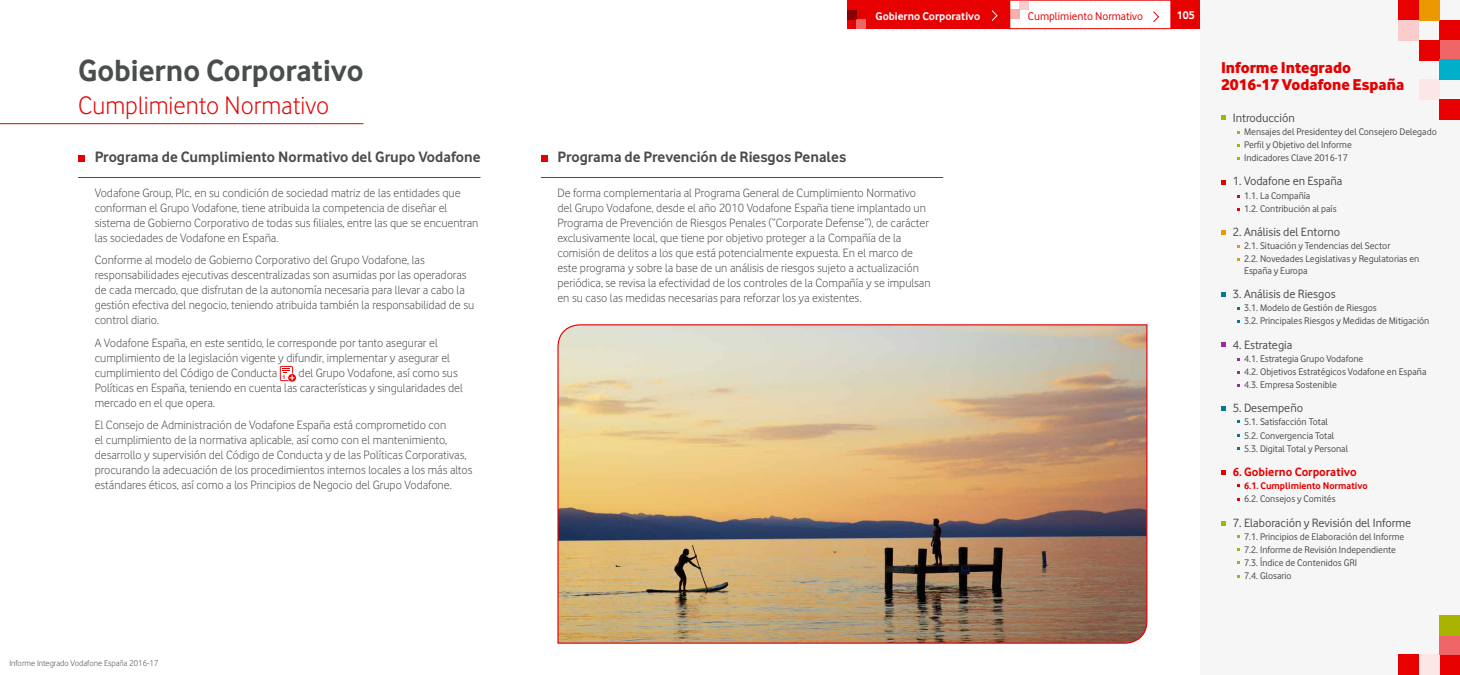
<style>
.page{position:relative;width:1460px;height:675px;background:#fff}
.page>*{position:absolute;margin:0;border:0;box-sizing:border-box;transform-origin:0 0}
.t1{font:700 31.75px "Vodafone Rg";color:#4a4d4e}
.t2{font:26.25px "Vodafone Lt";color:#e60000}
.t3{font:16.25px/17.5px "Vodafone Ex B";color:#e60000}
.t4{font:700 15.62px "Vodafone Rg";color:#4a4d4e}
.t5{font:12.5px/15px "Vodafone Lt";color:#4a4d4e}
.t6{font:12.5px "Vodafone Rg";color:#4a4d4e}
.t7{font:700 12.5px "Vodafone Rg";color:#e60000}
.t8{font:700 11.62px "Vodafone Rg";color:#fff}
.t9{font:11.62px "Vodafone Rg";color:#e60000}
.t10{font:10px/13.1px "Vodafone Rg";color:#4a4d4e}
.t11{font:700 10px "Vodafone Rg";color:#e60000}
.t12{font:8.75px "Vodafone Lt";color:#4a4d4e}
.t13{font:700 5.62px "Vodafone Rg";color:#e60000}
</style>
<div class="page">
<div style="left:1171px;top:0;width:29px;height:29px;background:#e60000"></div>
<svg style="left:78px;top:155px;width:6px;height:6px"></svg>
<svg style="left:541px;top:155px;width:6px;height:6px"></svg>
<hr style="left:78px;top:177px;width:402px;height:1px;background:#4a4d4e">
<hr style="left:541px;top:177px;width:402px;height:1px;background:#4a4d4e">
<div style="left:1009px;top:0;width:162px;height:29px;border:1px solid #e60000"></div>
<div style="left:847px;top:0;width:162px;height:29px;background:#e60000"></div>
<svg style="left:991px;top:10px;width:6px;height:11px"></svg>
<svg style="left:1153px;top:11px;width:6px;height:11px"></svg>
<div style="left:1010px;top:10px;width:9px;height:9px;background:#f7aeae"></div>
<div style="left:1019px;top:0;width:10px;height:10px;background:#facccc"></div>
<div style="left:856px;top:19px;width:10px;height:10px;background:#ef6565"></div>
<div style="left:847px;top:10px;width:9px;height:9px;background:#8a0000"></div>
<hr style="left:0;top:123px;width:363px;height:1px;background:#e60000">
<svg style="left:280px;top:366px;width:16px;height:16px"></svg>
<img style="left:557px;top:324px;width:591px;height:320px">
<div style="left:1200px;top:0;width:259px;height:675px;background:#f6f6f6"></div>
<svg style="left:1221px;top:115px;width:4px;height:5px"></svg>
<svg style="left:1221px;top:180px;width:4px;height:4px"></svg>
<svg style="left:1221px;top:231px;width:4px;height:4px"></svg>
<svg style="left:1221px;top:292px;width:4px;height:4px"></svg>
<svg style="left:1221px;top:342px;width:4px;height:5px"></svg>
<svg style="left:1221px;top:406px;width:4px;height:5px"></svg>
<svg style="left:1221px;top:471px;width:4px;height:4px"></svg>
<svg style="left:1221px;top:521px;width:4px;height:5px"></svg>
<div style="left:1398px;top:0;width:20px;height:20px;background:#e60000"></div>
<div style="left:1439px;top:20px;width:20px;height:20px;background:#e60000"></div>
<div style="left:1418px;top:80px;width:21px;height:20px;background:#fce6e6"></div>
<div style="left:1439px;top:40px;width:20px;height:20px;background:#f06666"></div>
<div style="left:1439px;top:100px;width:20px;height:20px;background:#e60000"></div>
<div style="left:1418px;top:0;width:21px;height:20px;background:#eb9700"></div>
<div style="left:1418px;top:40px;width:21px;height:20px;background:#e60000"></div>
<div style="left:1439px;top:60px;width:20px;height:20px;background:#00b0ca"></div>
<div style="left:1398px;top:20px;width:20px;height:20px;background:#facccc"></div>
<div style="left:1439px;top:655px;width:20px;height:20px;background:#e60000"></div>
<div style="left:1418px;top:655px;width:21px;height:20px;background:#fce6e6"></div>
<div style="left:1439px;top:635px;width:20px;height:20px;background:#f06666"></div>
<div style="left:1398px;top:655px;width:20px;height:20px;background:#e60000"></div>
<div style="left:1439px;top:615px;width:20px;height:20px;background:#a8b400"></div>
<h1 class="t1" style="left:78px;top:52px;width:287px">Gobierno Corporativo</h1>
<h2 class="t2" style="left:78px;top:91px;width:252px">Cumplimiento Normativo</h2>
<h3 class="t4" style="left:95px;top:148px;width:387px">Programa de Cumplimiento Normativo del Grupo Vodafone</h3>
<p class="t5" style="left:95px;top:185px;width:385px">Vodafone Group, Plc, en su condición de sociedad matriz de las entidades que conforman el Grupo Vodafone, tiene atribuida la competencia de diseñar el sistema de Gobierno Corporativo de todas sus filiales, entre las que se encuentran las sociedades de Vodafone en España.</p>
<p class="t5" style="left:95px;top:252px;width:381px">Conforme al modelo de Gobierno Corporativo del Grupo Vodafone, las responsabilidades ejecutivas descentralizadas son asumidas por las operadoras de cada mercado, que disfrutan de la autonomía necesaria para llevar a cabo la gestión efectiva del negocio, teniendo atribuida también la responsabilidad de su control diario.</p>
<p class="t5" style="left:95px;top:335px;width:357px">A Vodafone España, en este sentido, le corresponde por tanto asegurar el cumplimiento de la legislación vigente y difundir, implementar y asegurar el cumplimiento del Código de Conducta</p>
<p class="t13" style="left:283px;top:374px;width:4px">1</p>
<p class="t5" style="left:95px;top:365px;width:369px;text-indent:204px">del Grupo Vodafone, así como sus<br>Políticas en España, teniendo en cuenta las características y singularidades del mercado en el que opera.</p>
<p class="t5" style="left:95px;top:417px;width:379px">El Consejo de Administración de Vodafone España está comprometido con<br>el cumplimiento de la normativa aplicable, así como con el mantenimiento, desarrollo y supervisión del Código de Conducta y de las Políticas Corporativas, procurando la adecuación de los procedimientos internos locales a los más altos estándares éticos, así como a los Principios de Negocio del Grupo Vodafone.</p>
<p class="t12" style="left:9px;top:658px;width:150px">Informe Integrado Vodafone España 2016-17</p>
<p class="t8" style="left:875px;top:9px;width:106px">Gobierno Corporativo</p>
<p class="t9" style="left:1027px;top:9px;width:117px">Cumplimiento Normativo</p>
<p class="t8" style="left:1176px;top:8px;width:19px">105</p>
<h3 class="t4" style="left:557px;top:148px;width:290px">Programa de Prevención de Riesgos Penales</h3>
<p class="t5" style="left:557px;top:185px;width:375px">De forma complementaria al Programa General de Cumplimiento Normativo del Grupo Vodafone, desde el año 2010 Vodafone España tiene implantado un Programa de Prevención de Riesgos Penales (“Corporate Defense”), de carácter exclusivamente local, que tiene por objetivo proteger a la Compañía de la comisión de delitos a los que está potencialmente expuesta. En el marco de este programa y sobre la base de un análisis de riesgos sujeto a actualización periódica, se revisa la efectividad de los controles de la Compañía y se impulsan en su caso las medidas necesarias para reforzar los ya existentes.</p>
<h3 class="t3" style="left:1221px;top:58px;width:185px">Informe Integrado<br>2016-17 Vodafone España</h3>
<p class="t6" style="left:1232px;top:110px;width:64px">Introducción</p>
<p class="t10" style="left:1244px;top:125px;width:194px">Mensajes del Presidentey del Consejero Delegado<br>Perfil y Objetivo del Informe<br>Indicadores Clave 2016-17</p>
<p class="t6" style="left:1232px;top:174px;width:111px">1. Vodafone en España</p>
<p class="t10" style="left:1244px;top:189px;width:94px">1.1. La Compañía<br>1.2. Contribución al país</p>
<p class="t6" style="left:1232px;top:225px;width:109px">2. Análisis del Entorno</p>
<p class="t10" style="left:1244px;top:239px;width:177px">2.1. Situación y Tendencias del Sector<br>2.2. Novedades Legislativas y Regulatorias en</p>
<p class="t10" style="left:1244px;top:264px;width:65px">España y Europa</p>
<p class="t6" style="left:1232px;top:287px;width:104px">3. Análisis de Riesgos</p>
<p class="t10" style="left:1244px;top:301px;width:187px">3.1. Modelo de Gestión de Riesgos<br>3.2. Principales Riesgos y Medidas de Mitigación</p>
<p class="t6" style="left:1232px;top:337px;width:61px">4. Estrategia</p>
<p class="t10" style="left:1244px;top:352px;width:184px">4.1. Estrategia Grupo Vodafone<br>4.2. Objetivos Estratégicos Vodafone en España<br>4.3. Empresa Sostenible</p>
<p class="t6" style="left:1232px;top:401px;width:72px">5. Desempeño</p>
<p class="t10" style="left:1244px;top:415px;width:106px">5.1. Satisfacción Total<br>5.2. Convergencia Total<br>5.3. Digital Total y Personal</p>
<p class="t7" style="left:1232px;top:465px;width:125px">6. Gobierno Corporativo</p>
<p class="t11" style="left:1244px;top:480px;width:125px">6.1. Cumplimiento Normativo</p>
<p class="t10" style="left:1244px;top:492px;width:93px">6.2. Consejos y Comités</p>
<p class="t6" style="left:1232px;top:515px;width:180px">7. Elaboración y Revisión del Informe</p>
<p class="t10" style="left:1244px;top:530px;width:162px">7.1. Principios de Elaboración del Informe<br>7.2. Informe de Revisión Independiente<br>7.3. Índice de Contenidos GRI<br>7.4. Glosario</p>
</div>
